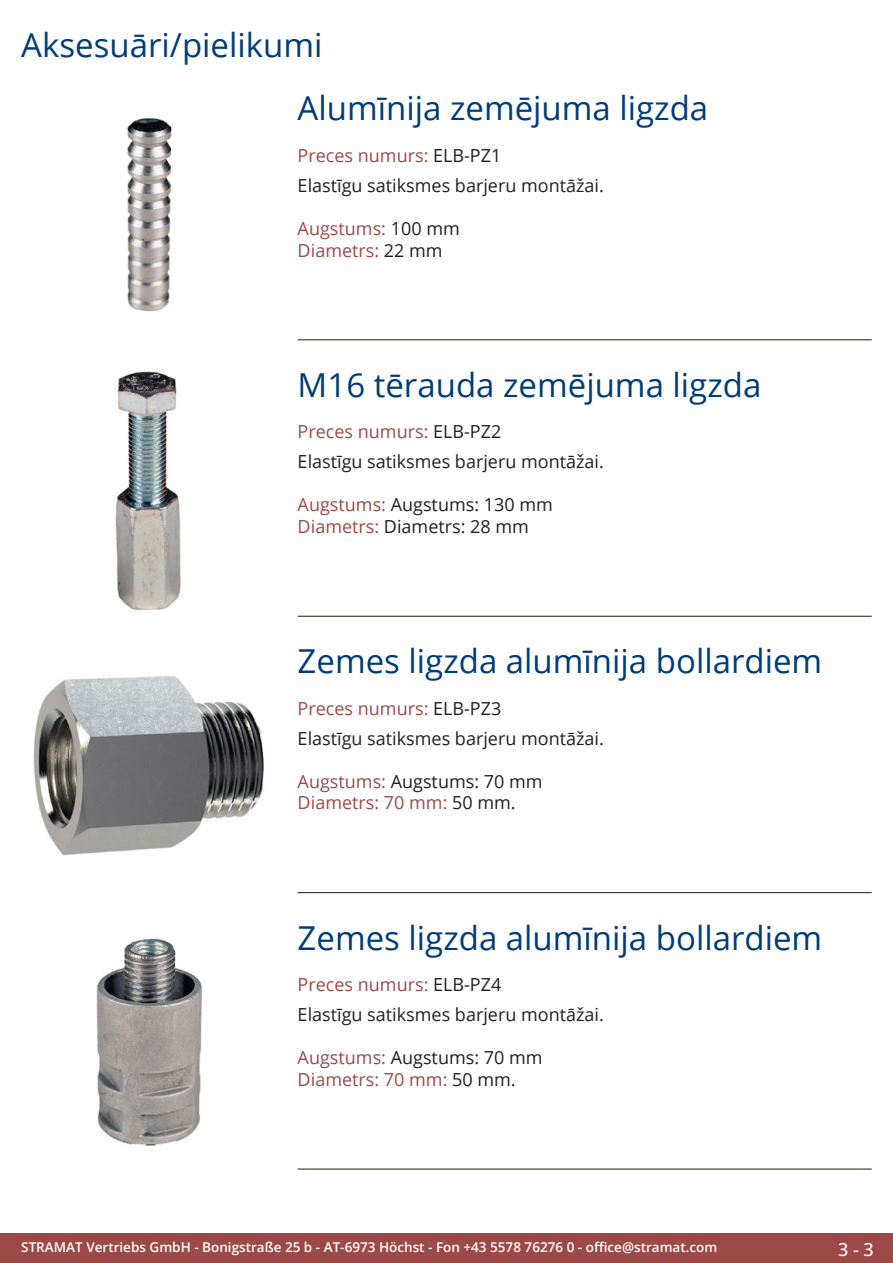
<style>
.page{position:relative;width:893px;height:1263px;background:#fff}
.page>*{position:absolute;margin:0;border:0;box-sizing:border-box;transform-origin:0 0}
.Produkttitel{font:33px "Open Sans";color:#003d78}
.RastTitel{font:33px "Open Sans";color:#003d78}
.Beschreibung_Text{font:18px/21.6px "Open Sans";color:#231f20}
.Beschreibung_Text-2{font:18px/21.6px "Open Sans";color:#9c4948}
.TechDaten_Überschrif{font:18px "Open Sans";color:#9c4948}
.t1{font:500 18px "Open Sans";color:#fff}
.t2{font:600 13.5px "Open Sans";color:#fff}
.s1{color:#231f20}
.s2{color:#9c4948}
</style>
<div class="page">
<div style="left:0;top:1233px;width:893px;height:30px;background:#9c4948"></div>
<hr style="left:298px;top:340px;width:574px;height:1px;background:#201d08">
<hr style="left:298px;top:616px;width:574px;height:1px;background:#201d08">
<hr style="left:298px;top:892px;width:574px;height:1px;background:#201d08">
<hr style="left:298px;top:1169px;width:574px;height:1px;background:#201d08">
<img style="left:127px;top:118px;width:45px;height:194px">
<img style="left:115px;top:371px;width:66px;height:239px">
<img style="left:33px;top:676px;width:231px;height:180px">
<img style="left:96px;top:938px;width:106px;height:208px">
<p class="RastTitel" style="left:21px;top:22px;width:303px">Aksesuāri/pielikumi</p>
<p class="Produkttitel" style="left:298px;top:86px;width:412px">Alumīnija zemējuma ligzda</p>
<p class="TechDaten_Überschrif" style="left:298px;top:143px;width:205px">Preces numurs: <span class="s1">ELB-PZ1</span></p>
<p class="Beschreibung_Text" style="left:298px;top:174px;width:308px">Elastīgu satiksmes barjeru montāžai.</p>
<p class="Beschreibung_Text-2" style="left:298px;top:217px;width:164px">Augstums: <span class="s1">100 mm<br></span>Diametrs: <span class="s1">22 mm</span></p>
<p class="Produkttitel" style="left:298px;top:362px;width:465px">M16 tērauda zemējuma ligzda</p>
<p class="TechDaten_Überschrif" style="left:298px;top:420px;width:205px">Preces numurs: <span class="s1">ELB-PZ2</span></p>
<p class="Beschreibung_Text" style="left:298px;top:450px;width:308px">Elastīgu satiksmes barjeru montāžai.</p>
<p class="Beschreibung_Text" style="left:298px;top:494px;width:257px"><span class="s2">Augstums:</span> Augstums: 130 mm<br><span class="s2">Diametrs:</span> Diametrs: 28 mm</p>
<p class="Produkttitel" style="left:298px;top:638px;width:526px">Zemes ligzda alumīnija bollardiem</p>
<p class="TechDaten_Überschrif" style="left:298px;top:696px;width:205px">Preces numurs: <span class="s1">ELB-PZ3</span></p>
<p class="Beschreibung_Text" style="left:298px;top:727px;width:308px">Elastīgu satiksmes barjeru montāžai.</p>
<p class="Beschreibung_Text-2" style="left:298px;top:770px;width:246px">Augstums: <span class="s1">Augstums: 70 mm<br></span>Diametrs: 70 mm: <span class="s1">50 mm.</span></p>
<p class="Produkttitel" style="left:298px;top:915px;width:526px">Zemes ligzda alumīnija bollardiem</p>
<p class="TechDaten_Überschrif" style="left:298px;top:972px;width:205px">Preces numurs: <span class="s1">ELB-PZ4</span></p>
<p class="Beschreibung_Text" style="left:298px;top:1003px;width:308px">Elastīgu satiksmes barjeru montāžai.</p>
<p class="Beschreibung_Text-2" style="left:298px;top:1046px;width:246px">Augstums: <span class="s1">Augstums: 70 mm<br></span>Diametrs: 70 mm: <span class="s1">50 mm.</span></p>
<p class="t2" style="left:21px;top:1238px;width:698px">STRAMAT Vertriebs GmbH - Bonigstraße 25 b - AT-6973 Höchst - Fon +43 5578 76276 0 - office@stramat.com</p>
<p class="t1" style="left:838px;top:1237px;width:37px">3 - 3</p>
</div>
